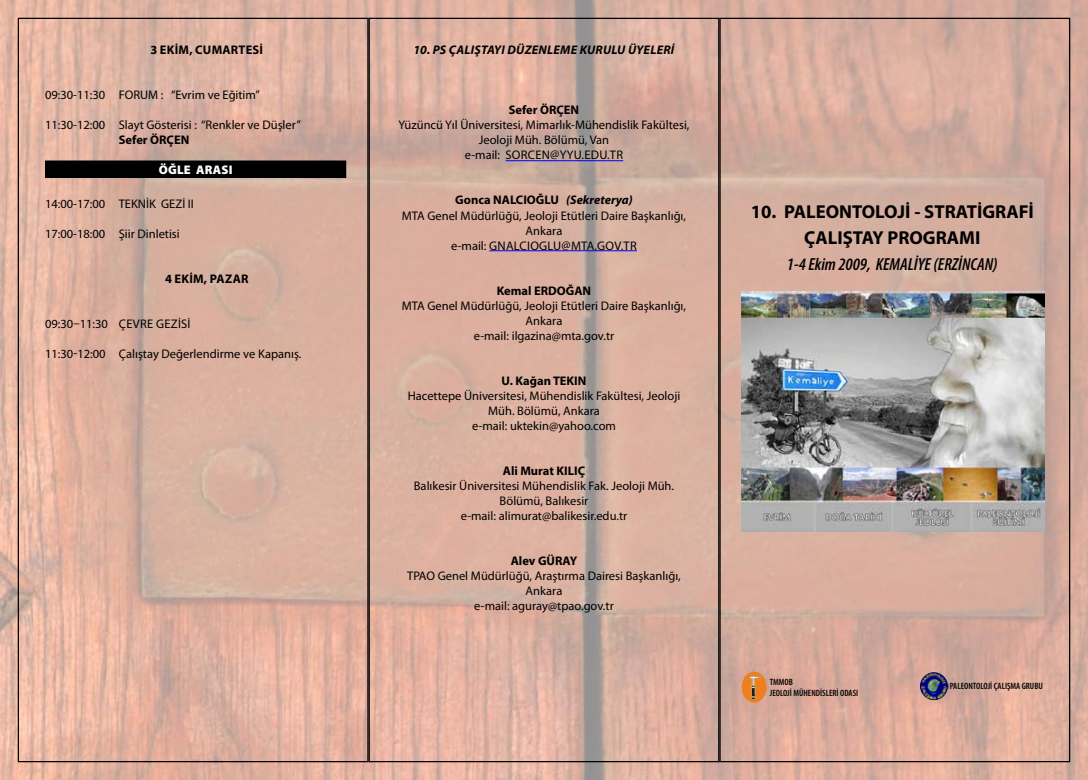
<style>
.page{position:relative;width:1088px;height:780px;background:#fff}
.page>*{position:absolute;margin:0;border:0;box-sizing:border-box;transform-origin:0 0}
.t1{font:700 18.75px "Myriad Pro";color:#000}
.t2{font:italic 600 condensed 17.5px "Myriad Pro";color:#000}
.t3{font:12.5px/15px "Myriad Pro";color:#000;text-align:center}
.t4{font:700 12.5px "Myriad Pro";color:#000}
.t5{font:italic 700 12.5px "Myriad Pro";letter-spacing:.02em;color:#000}
.t6{font:700 12.5px "Myriad Pro";letter-spacing:.02em;color:#000}
.t7{font:12.5px "Myriad Pro";letter-spacing:.02em;color:#000}
.t8{font:900 12.5px "Myriad Pro";letter-spacing:.02em;color:#fff}
.t9{font:600 condensed 9.12px/10.8px "Myriad Pro";color:#000}
.s1{font-style:italic}
</style>
<div class="page">
<img style="left:0;top:0;width:1088px;height:780px">
<img style="left:742px;top:291px;width:302px;height:240px">
<div style="left:45px;top:160px;width:301px;height:18px;background:#000"></div>
<hr style="left:505px;top:160px;width:118px;height:1px;background:#00f">
<hr style="left:489px;top:250px;width:148px;height:1px;background:#00f">
<div style="left:742px;top:671px;width:24px;height:31px;background:#ed7f1e;border-radius:50%"></div>
<img style="left:749px;top:676px;width:12px;height:22px">
<img style="left:920px;top:671px;width:28px;height:29px;border-radius:14px">
<p class="t6" style="left:150px;top:42px;width:114px">3 Ekim, Cumartesi</p>
<p class="t3" style="left:45px;top:87px;width:216px">09:30-11:30 FORUM : “Evrim ve Eğitim”</p>
<p class="t3" style="left:45px;top:117px;width:257px">11:30-12:00 Slayt Gösterisi : “Renkler ve Düşler”</p>
<p class="t4" style="left:119px;top:132px;width:72px">Sefer ÖRÇEN</p>
<p class="t8" style="left:159px;top:162px;width:75px">ÖĞLE ARASI</p>
<p class="t3" style="left:45px;top:196px;width:150px">14:00-17:00 TEKNİK GEZİ II</p>
<p class="t3" style="left:45px;top:226px;width:136px">17:00-18:00 Şiir Dinletisi</p>
<p class="t6" style="left:165px;top:271px;width:85px">4 Ekim, Pazar</p>
<p class="t7" style="left:45px;top:316px;width:147px">09:30–11:30 ÇEVRE GEZİSİ</p>
<p class="t3" style="left:45px;top:346px;width:258px">11:30-12:00 Çalıştay Değerlendirme ve Kapanış.</p>
<p class="t5" style="left:413px;top:42px;width:262px">10. PS ÇALIŞTAYI DÜZENLEME KURULU ÜYELERI</p>
<p class="t4" style="left:509px;top:102px;width:72px">Sefer ÖRÇEN</p>
<p class="t3" style="left:398px;top:117px;width:293px">Yüzüncü Yıl Üniversitesi, Mimarlık-Mühendislik Fakültesi,</p>
<p class="t3" style="left:479px;top:132px;width:132px">Jeoloji Müh. Bölümü, Van</p>
<p class="t3" style="left:465px;top:147px;width:128px">e-mail: sorcen@yyu.edu</p>
<p class="t3" style="left:607px;top:147px;width:11px">.tr</p>
<p class="t4" style="left:455px;top:192px;width:179px">Gonca NALCIOĞLU <span class="s1">(SEKRETERYA)</span></p>
<p class="t3" style="left:402px;top:207px;width:286px">MTA Genel Müdürlüğü, Jeoloji Etütleri Daire Başkanlığı,</p>
<p class="t3" style="left:526px;top:222px;width:38px">Ankara</p>
<p class="t3" style="left:451px;top:237px;width:48px">e-mail: gna</p>
<p class="t3" style="left:514px;top:237px;width:66px">lcioglu@mta</p>
<p class="t3" style="left:594px;top:237px;width:12px">.gov</p>
<p class="t3" style="left:621px;top:237px;width:11px">.tr</p>
<p class="t4" style="left:497px;top:282px;width:96px">Kemal ERDOĞAN</p>
<p class="t3" style="left:402px;top:297px;width:286px">MTA Genel Müdürlüğü, Jeoloji Etütleri Daire Başkanlığı,<br>Ankara<br>e-mail: ilgazina@mta.gov.tr</p>
<p class="t4" style="left:501px;top:372px;width:86px">U. Kağan TEKIN</p>
<p class="t3" style="left:408px;top:387px;width:274px">Hacettepe Üniversitesi, Mühendislik Fakültesi, Jeoloji<br>Müh. Bölümü, Ankara<br>e-mail: uktekin@yahoo.com</p>
<p class="t4" style="left:503px;top:462px;width:84px">Ali Murat KILIÇ</p>
<p class="t3" style="left:414px;top:477px;width:262px">Balıkesir Üniversitesi Mühendislik Fak. Jeoloji Müh.<br>Bölümü, Balıkesir<br>e-mail: alimurat@balikesir.edu.tr</p>
<p class="t4" style="left:511px;top:552px;width:68px">Alev GÜRAY</p>
<p class="t3" style="left:407px;top:567px;width:275px">TPAO Genel Müdürlüğü, Araştırma Dairesi Başkanlığı,<br>Ankara<br>e-mail: aguray@tpao.gov.tr</p>
<h1 class="t1" style="left:751px;top:199px;width:184px">10. PALEONTOLOJİ - STRATİ</h1>
<h1 class="t1" style="left:982px;top:199px;width:51px">GRAFİ</h1>
<h1 class="t1" style="left:804px;top:225px;width:145px">ÇALIŞTAY PROGRAM</h1>
<h1 class="t1" style="left:975px;top:225px;width:7px">I</h1>
<h2 class="t2" style="left:787px;top:255px;width:212px">1-4 Ekim 2009, KEMALİYE (ERZİNCAN)</h2>
<p class="t9" style="left:770px;top:677px;width:90px">TMMOB<br>JEOLOJI MÜHENDISLERI ODASI</p>
<p class="t9" style="left:950px;top:681px;width:95px">PALEONTOLOJİ ÇALIŞMA GRUBU</p>
</div>
